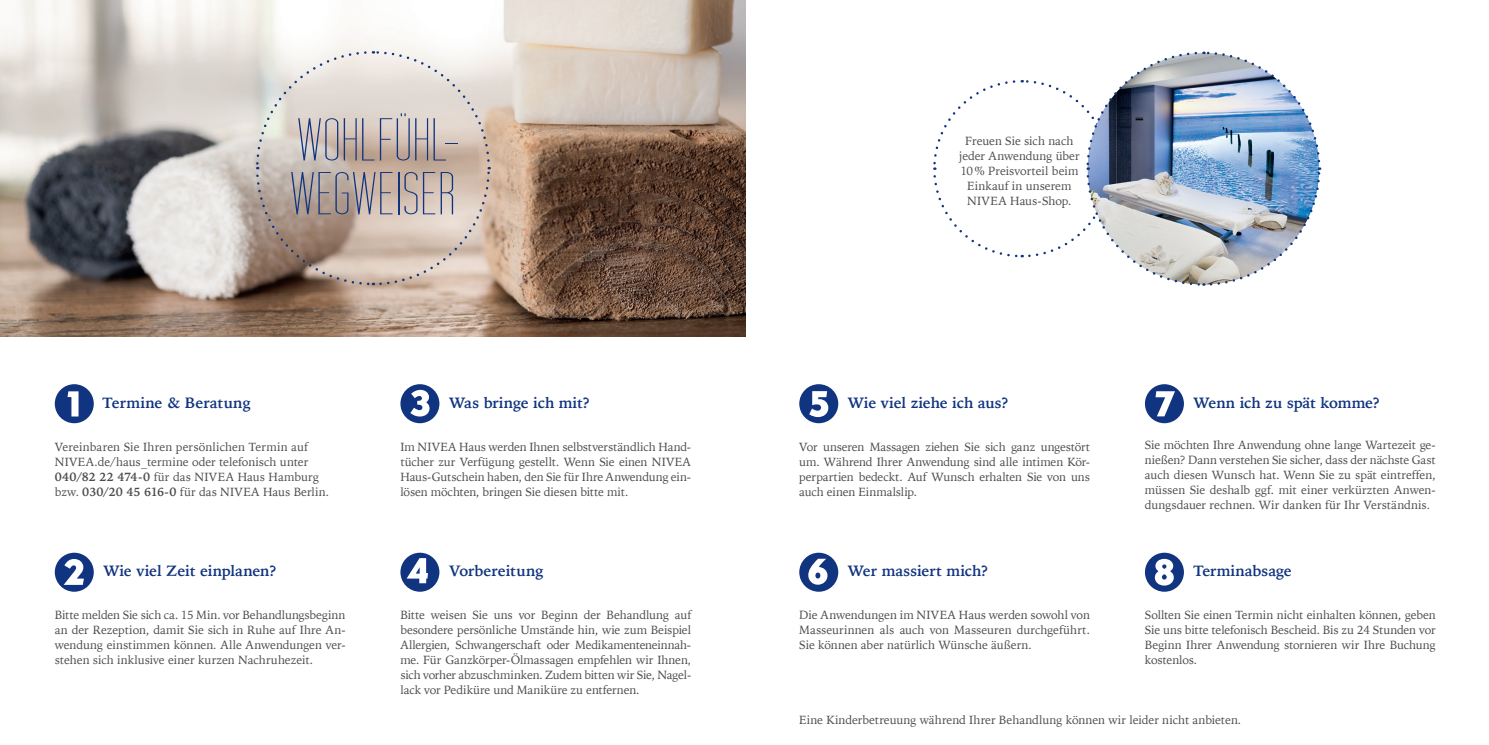
<style>
.page{position:relative;width:1489px;height:745px;background:#fff}
.page>*{position:absolute;margin:0;border:0;box-sizing:border-box;transform-origin:0 0}
.Name_Anwendung_Kosme{font:61.25px "Tall Films Expanded";letter-spacing:-.01em;color:#10347f}
.Iowa_Bold{font:700 15px "Iowan Old Style";letter-spacing:-.01em;color:#10347f}
.Fließtext_Iowa{font:11.88px/15px "Iowan Old Style";color:#4b4c4d;text-align:justify}
.s1{font-weight:700}
</style>
<div class="page">
<img style="left:1px;top:0;width:744px;height:336px">
<img style="left:933px;top:51px;width:388px;height:235px">
<svg style="left:255px;top:50px;width:236px;height:236px;background:#cdbfb5"></svg>
<div style="left:55px;top:384px;width:39px;height:39px;background:#10347f;border-radius:50%"></div>
<svg style="left:67px;top:391px;width:12px;height:25px"></svg>
<div style="left:55px;top:552px;width:39px;height:39px;background:#10347f;border-radius:50%"></div>
<svg style="left:64px;top:559px;width:20px;height:25px"></svg>
<div style="left:400px;top:552px;width:39px;height:39px;background:#10347f;border-radius:50%"></div>
<svg style="left:406px;top:557px;width:22px;height:26px"></svg>
<div style="left:400px;top:384px;width:39px;height:39px;background:#10347f;border-radius:50%"></div>
<svg style="left:410px;top:389px;width:19px;height:27px"></svg>
<div style="left:1144px;top:384px;width:39px;height:39px;background:#10347f;border-radius:50%"></div>
<svg style="left:1155px;top:391px;width:19px;height:25px"></svg>
<div style="left:1144px;top:552px;width:39px;height:39px;background:#10347f;border-radius:50%"></div>
<svg style="left:1154px;top:558px;width:19px;height:27px"></svg>
<div style="left:799px;top:384px;width:39px;height:39px;background:#10347f;border-radius:50%"></div>
<svg style="left:809px;top:391px;width:19px;height:26px"></svg>
<div style="left:799px;top:552px;width:39px;height:39px;background:#10347f;border-radius:50%"></div>
<svg style="left:808px;top:558px;width:19px;height:26px"></svg>
<p class="Name_Anwendung_Kosme" style="left:297px;top:111px;width:166px">WOHLFÜHL-</p>
<p class="Name_Anwendung_Kosme" style="left:290px;top:165px;width:168px">WEGWEISER</p>
<p class="Fließtext_Iowa" style="left:959px;top:132px;width:122px;text-align:center">Freuen Sie sich nach jeder Anwendung über<br>10% Preisvorteil beim<br>Einkauf in unserem<br>NIVEA Haus-Shop.</p>
<p class="Iowa_Bold" style="left:103px;top:388px;width:150px">Termine &amp; Beratung</p>
<p class="Iowa_Bold" style="left:449px;top:388px;width:142px">Was bringe ich mit?</p>
<p class="Iowa_Bold" style="left:847px;top:388px;width:162px">Wie viel ziehe ich aus?</p>
<p class="Iowa_Bold" style="left:1193px;top:388px;width:188px">Wenn ich zu spät komme?</p>
<p class="Fließtext_Iowa" style="left:55px;top:438px;width:255px">Vereinbaren Sie Ihren persönlichen Termin auf</p>
<p class="Fließtext_Iowa" style="left:55px;top:453px;width:255px">NIVEA.de/haus_termine oder telefonisch unter</p>
<p class="Fließtext_Iowa" style="left:55px;top:468px;width:276px"><span class="s1">040/82 22 474-0</span> für das NIVEA Haus Hamburg bzw. <span class="s1">030/20 45 616-0</span> für das NIVEA Haus Berlin.</p>
<p class="Fließtext_Iowa" style="left:400px;top:438px;width:292px">Im NIVEA Haus werden Ihnen selbstverständlich Hand&shy;tücher zur Verfügung gestellt. Wenn Sie einen NIVEA Haus-Gutschein haben, den Sie für Ihre Anwendung ein&shy;lösen möchten, bringen Sie diesen bitte mit.</p>
<p class="Fließtext_Iowa" style="left:799px;top:438px;width:292px">Vor unseren Massagen ziehen Sie sich ganz ungestört um. Während Ihrer Anwendung sind alle intimen Kör&shy;perpartien bedeckt. Auf Wunsch erhalten Sie von uns auch einen Einmalslip.</p>
<p class="Fließtext_Iowa" style="left:1144px;top:436px;width:292px">Sie möchten Ihre Anwendung ohne lange Wartezeit ge&shy;nießen? Dann verstehen Sie sicher, dass der nächste Gast auch diesen Wunsch hat. Wenn Sie zu spät eintreffen, müssen Sie deshalb ggf. mit einer verkürzten Anwen&shy;dungsdauer rechnen. Wir danken für Ihr Verständnis.</p>
<p class="Iowa_Bold" style="left:103px;top:557px;width:175px">Wie viel Zeit einplanen?</p>
<p class="Iowa_Bold" style="left:449px;top:557px;width:96px">Vorbereitung</p>
<p class="Iowa_Bold" style="left:847px;top:557px;width:142px">Wer massiert mich?</p>
<p class="Iowa_Bold" style="left:1193px;top:557px;width:100px">Terminabsage</p>
<p class="Fließtext_Iowa" style="left:400px;top:606px;width:292px">Bitte weisen Sie uns vor Beginn der Behandlung auf besondere persönliche Umstände hin, wie zum Beispiel Allergien, Schwangerschaft oder Medikamenteneinnah&shy;me. Für Ganzkörper-Ölmassagen empfehlen wir Ihnen, sich vorher abzuschminken. Zudem bitten wir Sie, Nagel&shy;lack vor Pediküre und Maniküre zu entfernen.</p>
<p class="Fließtext_Iowa" style="left:55px;top:606px;width:292px">Bitte melden Sie sich ca. 15 Min. vor Behandlungsbeginn an der Rezeption, damit Sie sich in Ruhe auf Ihre An&shy;wendung einstimmen können. Alle Anwendungen ver&shy;stehen sich inklusive einer kurzen Nachruhezeit.</p>
<p class="Fließtext_Iowa" style="left:799px;top:606px;width:292px">Die Anwendungen im NIVEA Haus werden sowohl von Masseurinnen als auch von Masseuren durchgeführt.<br>Sie können aber natürlich Wünsche äußern.</p>
<p class="Fließtext_Iowa" style="left:1144px;top:606px;width:292px">Sollten Sie einen Termin nicht einhalten können, geben Sie uns bitte telefonisch Bescheid. Bis zu 24 Stunden vor Beginn Ihrer Anwendung stornieren wir Ihre Buchung kostenlos.</p>
<p class="Fließtext_Iowa" style="left:799px;top:711px;width:443px">Eine Kinderbetreuung während Ihrer Behandlung können wir leider nicht anbieten.</p>
</div>
